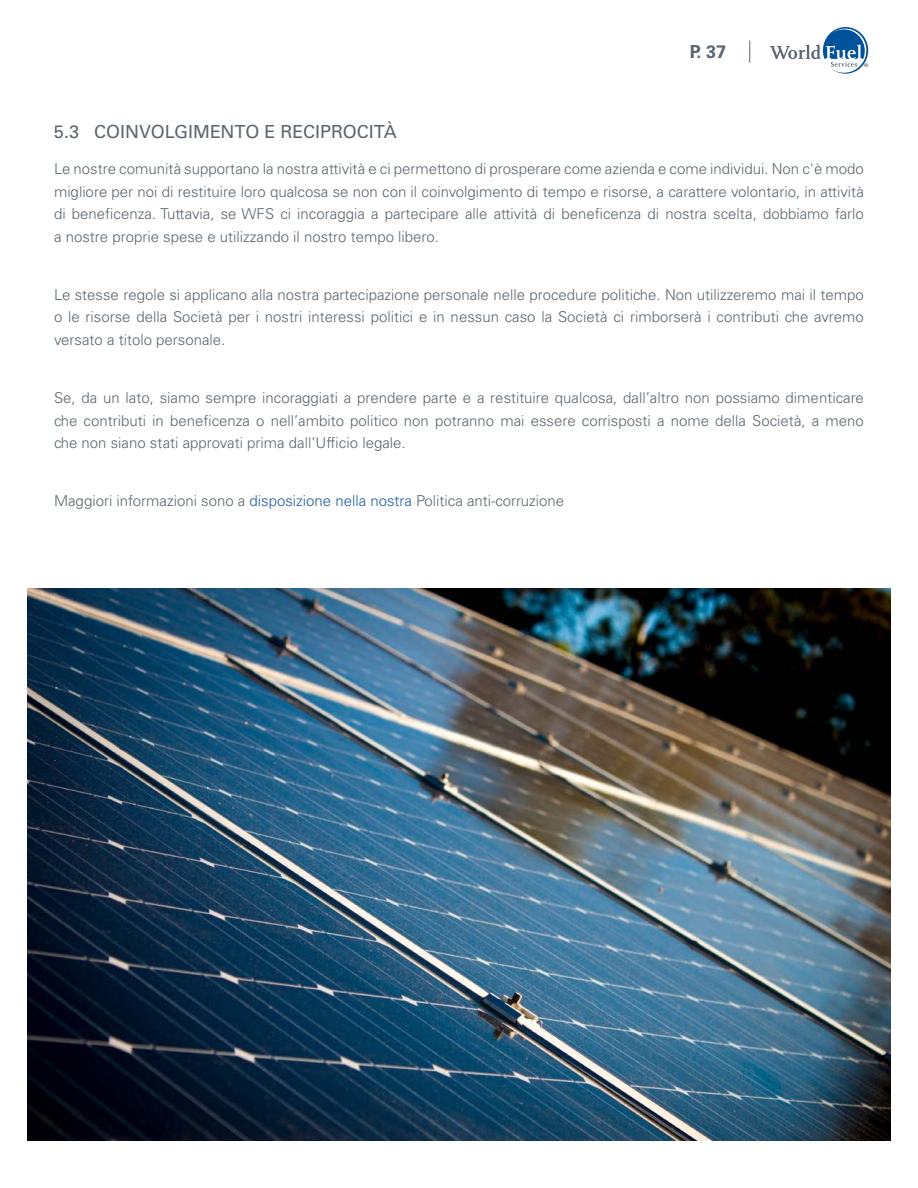
<style>
.page{position:relative;width:918px;height:1188px;background:#fff}
.page>*{position:absolute;margin:0;border:0;box-sizing:border-box;transform-origin:0 0}
.t1{font:18px "Univers LT Std";letter-spacing:-.005em;color:#5b6670}
.t2{font:700 18px "Univers LT Std";color:#5b6670}
.t3{font:300 15px/22.5px "Univers LT Std";color:#5b6670;text-align:justify}
.s1{color:#215e9e}
</style>
<div class="page">
<svg style="left:770px;top:27px;width:98px;height:47px"></svg>
<svg style="left:749px;top:41px;width:1px;height:22px"></svg>
<img style="left:27px;top:589px;width:864px;height:551px">
<p class="t2" style="left:690px;top:41px;width:38px">P. 37</p>
<p class="t1" style="left:54px;top:121px;width:344px">5.3 COINVOLGIMENTO E RECIPROCITÀ</p>
<p class="t3" style="left:54px;top:158px;width:812px">Le nostre comunità supportano la nostra attività e ci permettono di prosperare come azienda e come individui. Non c'è modo migliore per noi di restituire loro qualcosa se non con il coinvolgimento di tempo e risorse, a carattere volontario, in attività di beneficenza. Tuttavia, se WFS ci incoraggia a partecipare alle attività di beneficenza di nostra scelta, dobbiamo farlo a nostre proprie spese e utilizzando il nostro tempo libero.</p>
<p class="t3" style="left:54px;top:283px;width:811px">Le stesse regole si applicano alla nostra partecipazione personale nelle procedure politiche. Non utilizzeremo mai il tempo o le risorse della Società per i nostri interessi politici e in nessun caso la Società ci rimborserà i contributi che avremo versato a titolo personale.</p>
<p class="t3" style="left:54px;top:386px;width:812px">Se, da un lato, siamo sempre incoraggiati a prendere parte e a restituire qualcosa, dall’altro non possiamo dimenticare che contributi in beneficenza o nell’ambito politico non potranno mai essere corrisposti a nome della Società, a meno che non siano stati approvati prima dall’Ufficio legale.</p>
<p class="t3" style="left:54px;top:490px;width:512px">Maggiori informazioni sono a <span class="s1">disposizione nella nostra</span> Politica anti-corruzione</p>
</div>
